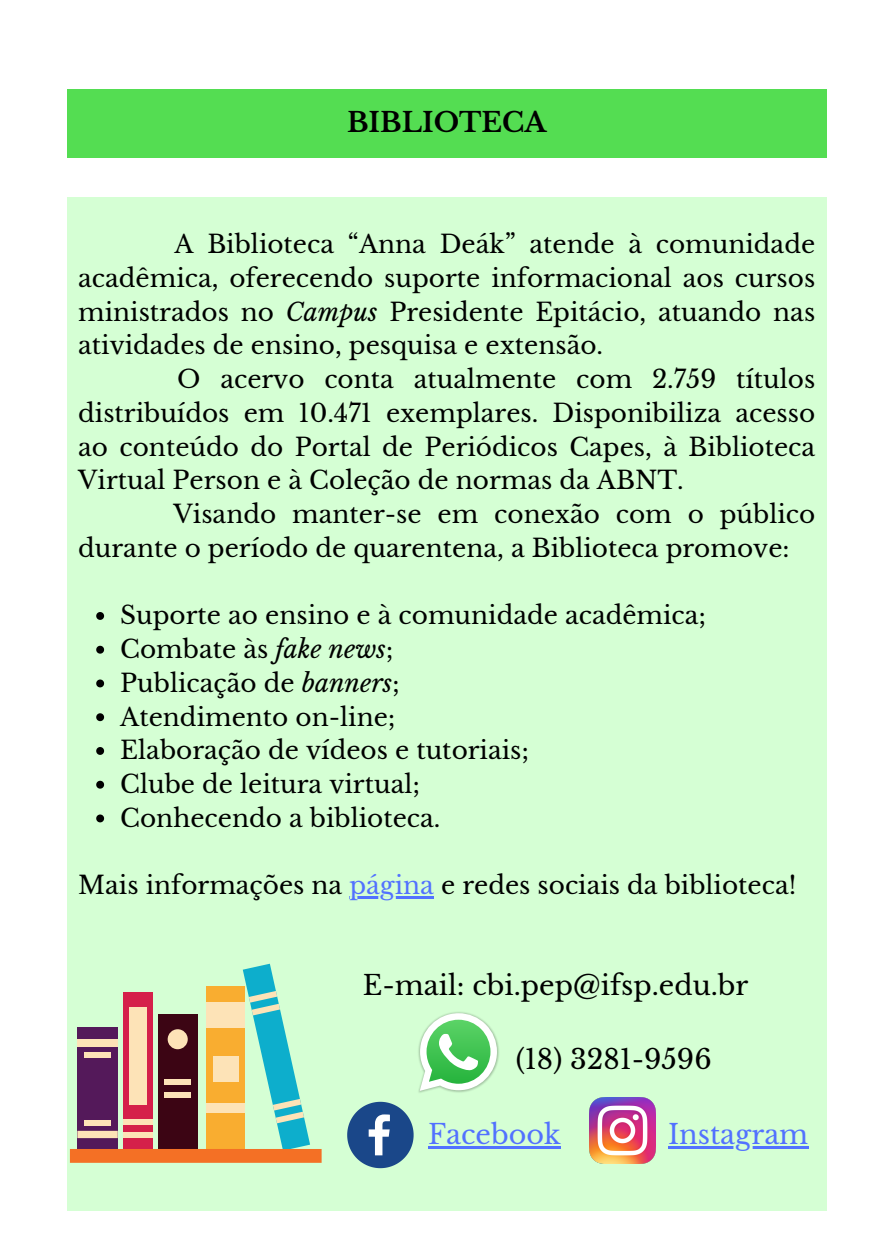
<style>
.page{position:relative;width:893px;height:1233px;background:#fff}
.page>*{position:absolute;margin:0;border:0;box-sizing:border-box;transform-origin:0 0}
.t1{font:27px "Libre Baskerville";color:#000}
.t2{font:27px "Libre Baskerville";color:#5271ff}
.t3{font:700 27px "Libre Baskerville";color:#000}
.t4{font:24.75px/33.8px "Libre Baskerville";color:#000;text-align:justify}
.s1{font-style:italic}
.s2{color:#5271ff}
</style>
<div class="page">
<div style="left:67px;top:197px;width:759px;height:1014px;background:#d5ffd4"></div>
<div style="left:67px;top:89px;width:759px;height:68px;background:#54dd52"></div>
<img style="left:418px;top:1012px;width:81px;height:81px">
<svg style="left:419px;top:1013px;width:78px;height:78px"></svg>
<hr style="left:428px;top:1146px;width:132px;height:2px;background:#5271ff">
<hr style="left:668px;top:1146px;width:140px;height:2px;background:#5271ff">
<div style="left:77px;top:1027px;width:41px;height:124px;background:#54195a"></div>
<div style="left:77px;top:1040px;width:41px;height:7px;background:#fde3b7"></div>
<div style="left:84px;top:1052px;width:27px;height:6px;background:#fde3b7"></div>
<div style="left:77px;top:1131px;width:41px;height:7px;background:#fde3b7"></div>
<div style="left:84px;top:1120px;width:27px;height:6px;background:#fde3b7"></div>
<svg style="left:243px;top:964px;width:67px;height:185px"></svg>
<div style="left:123px;top:993px;width:30px;height:158px;background:#d5204a"></div>
<div style="left:123px;top:1119px;width:30px;height:6px;background:#fde3b7"></div>
<div style="left:123px;top:1132px;width:30px;height:6px;background:#fde3b7"></div>
<div style="left:129px;top:1007px;width:17px;height:98px;background:#fde3b7"></div>
<div style="left:158px;top:1015px;width:40px;height:136px;background:#3c0514"></div>
<div style="left:165px;top:1079px;width:26px;height:6px;background:#fde3b7"></div>
<div style="left:165px;top:1093px;width:26px;height:5px;background:#fde3b7"></div>
<div style="left:168px;top:1029px;width:20px;height:20px;background:#fde3b7;border-radius:50%"></div>
<div style="left:206px;top:986px;width:39px;height:166px;background:#f9ad30"></div>
<div style="left:206px;top:1002px;width:39px;height:26px;background:#fde3b7"></div>
<div style="left:213px;top:1056px;width:25px;height:26px;background:#fde3b7"></div>
<div style="left:206px;top:1103px;width:39px;height:10px;background:#fde3b7"></div>
<div style="left:70px;top:1149px;width:251px;height:14px;background:#f47025"></div>
<img style="left:589px;top:1098px;width:66px;height:65px">
<svg style="left:347px;top:1102px;width:66px;height:66px"></svg>
<svg style="left:96px;top:612px;width:8px;height:8px"></svg>
<svg style="left:96px;top:646px;width:8px;height:8px"></svg>
<svg style="left:96px;top:680px;width:8px;height:7px"></svg>
<svg style="left:96px;top:713px;width:8px;height:8px"></svg>
<svg style="left:96px;top:747px;width:8px;height:8px"></svg>
<svg style="left:96px;top:781px;width:8px;height:8px"></svg>
<svg style="left:96px;top:815px;width:8px;height:7px"></svg>
<hr style="left:349px;top:897px;width:85px;height:2px;background:#5271ff">
<p class="t3" style="left:347px;top:106px;width:201px">BIBLIOTECA</p>
<p class="t4" style="left:78px;top:228px;width:738px;text-indent:96px">A Biblioteca “Anna Deák” atende à comunidade acadêmica, oferecendo suporte informacional aos cursos ministrados no <span class="s1">Campus</span> Presidente Epitácio, atuando nas atividades de ensino, pesquisa e extensão.</p>
<p class="t4" style="left:78px;top:363px;width:738px;text-indent:99px">O acervo conta atualmente com 2.759 títulos distribuídos em 10.471 exemplares. Disponibiliza acesso ao conteúdo do Portal de Periódicos Capes, à Biblioteca Virtual Person e à Coleção de normas da ABNT.</p>
<p class="t4" style="left:78px;top:498px;width:738px;text-indent:95px">Visando manter-se em conexão com o público durante o período de quarentena, a Biblioteca promove:</p>
<p class="t4" style="left:120px;top:599px;width:587px;text-align:left">Suporte ao ensino e à comunidade acadêmica;<br>Combate às <span class="s1">fake news</span>;<br>Publicação de <span class="s1">banners</span>;<br>Atendimento on-line;<br>Elaboração de vídeos e tutoriais;<br>Clube de leitura virtual;<br>Conhecendo a biblioteca.</p>
<p class="t4" style="left:78px;top:869px;width:719px">Mais informações na <span class="s2">página</span> e redes sociais da biblioteca!</p>
<p class="t1" style="left:363px;top:969px;width:387px">E-mail: cbi.pep@ifsp.edu.br</p>
<p class="t1" style="left:516px;top:1043px;width:197px">(18) 3281-9596</p>
<p class="t2" style="left:428px;top:1117px;width:134px">Facebook</p>
<p class="t2" style="left:668px;top:1117px;width:142px">Instagram</p>
</div>
